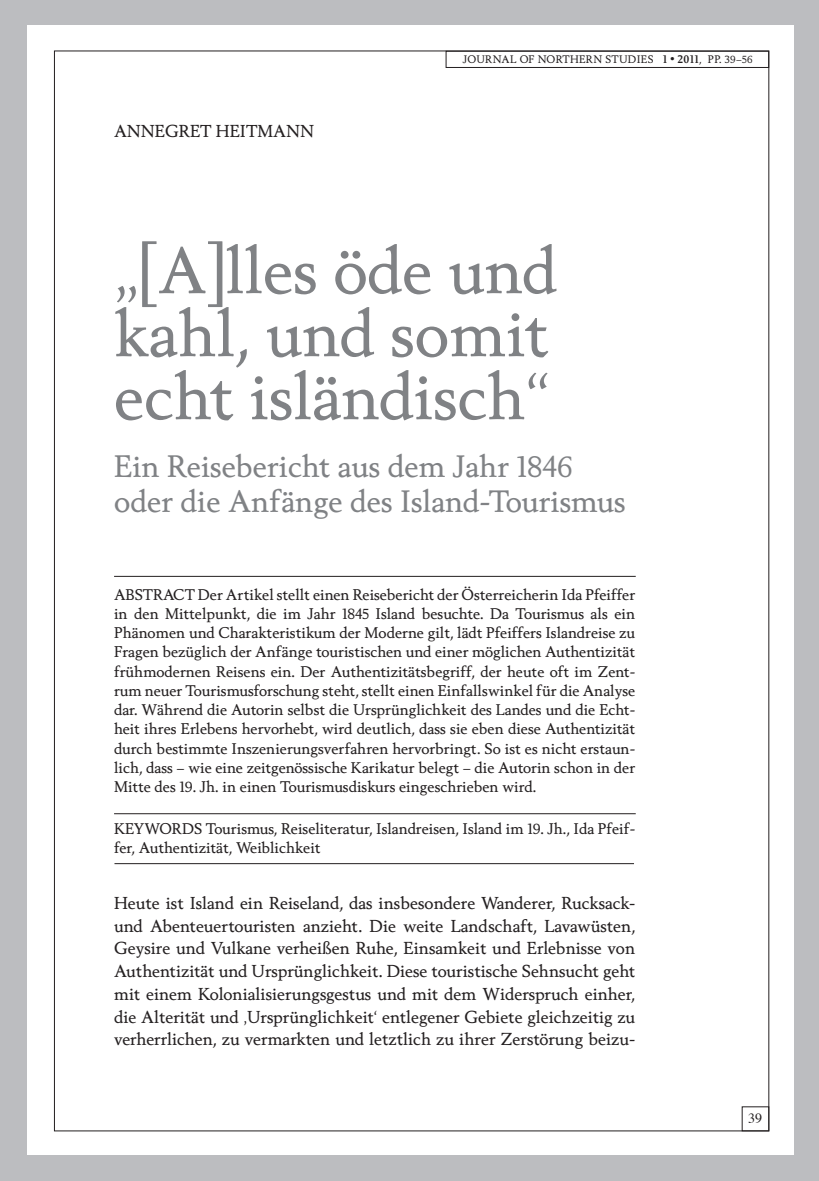
<style>
.page{position:relative;width:819px;height:1181px;background:#fff}
.page>*{position:absolute;margin:0;border:0;box-sizing:border-box;transform-origin:0 0}
.t1{font:63px/63px "Berling Nova Text";color:#808285}
.t2{font:29.75px/35px "Berling Nova Text";color:#808285}
.t3{font:16.62px/22.8px "Berling Nova Text";color:#231f20;text-align:justify}
.t4{font:14.88px/19.2px "Berling Nova Text";color:#231f20;text-align:justify}
.t5{font:14px "Times";color:#231f20}
.t6{font:10.5px "Berling Nova Text";color:#231f20}
.s1{font-weight:700}
</style>
<div class="page">
<div style="left:794px;top:0;width:25px;height:1181px;background:#bcbdc0"></div>
<div style="left:1px;top:0;width:818px;height:25px;background:#bcbdc0"></div>
<div style="left:1px;top:1155px;width:818px;height:26px;background:#bcbdc0"></div>
<div style="left:0;top:0;width:26px;height:1181px;background:#bcbdc0"></div>
<div style="left:446px;top:51px;width:323px;height:17px;border:1px solid #231f20"></div>
<hr style="left:114px;top:813px;width:521px;height:1px;background:#231f20">
<hr style="left:114px;top:863px;width:520px;height:1px;background:#231f20">
<hr style="left:114px;top:576px;width:521px;height:1px;background:#231f20">
<p class="t3" style="left:114px;top:119px;width:26px">Annegret</p>
<p class="t3" style="left:216px;top:119px;width:27px">Heitmann</p>
<p class="t6" style="left:462px;top:53px;width:9px">journal</p>
<p class="t6" style="left:519px;top:53px;width:27px">of northern</p>
<p class="t6" style="left:605px;top:53px;width:8px">studies</p>
<p class="t6" style="left:662px;top:53px;width:91px"><span class="s1">1</span> <sup>•</sup> <span class="s1">2011</span>, pp. 39–56</p>
<h1 class="t1" style="left:114px;top:237px;width:444px">„[A]lles öde und kahl, und somit echt isländisch“</h1>
<h2 class="t2" style="left:114px;top:448px;width:513px">Ein Reisebericht aus dem Jahr 1846 oder die Anfänge des Island-Tourismus</h2>
<p class="t4" style="left:114px;top:584px;width:522px">ABSTRACT Der Artikel stellt einen Reisebericht der Österreicherin Ida Pfeiffer in den Mittelpunkt, die im Jahr 1845 Island besuchte. Da Tourismus als ein Phänomen und Charakteristikum der Moderne gilt, lädt Pfeiffers Islandreise zu Fragen bezüglich der Anfänge touristischen und einer möglichen Authentizität frühmodernen Reisens ein. Der Authentizitätsbegriff, der heute oft im Zent&shy;rum neuer Tourismusforschung steht, stellt einen Einfallswinkel für die Analyse dar. Während die Autorin selbst die Ursprünglichkeit des Landes und die Echt&shy;heit ihres Erlebens hervorhebt, wird deutlich, dass sie eben diese Authentizität durch bestimmte Inszenierungsverfahren hervorbringt. So ist es nicht erstaun&shy;lich, dass – wie eine zeitgenössische Karikatur belegt – die Autorin schon in der Mitte des 19. Jh. in einen Tourismusdiskurs eingeschrieben wird.</p>
<p class="t4" style="left:114px;top:819px;width:522px">KEYWORDS Tourismus, Reiseliteratur, Islandreisen, Island im 19. Jh., Ida Pfeif&shy;fer, Authentizität, Weiblichkeit</p>
<p class="t3" style="left:114px;top:891px;width:522px">Heute ist Island ein Reiseland, das insbesondere Wanderer, Rucksack&shy;und Abenteuertouristen anzieht. Die weite Landschaft, Lavawüsten, Geysire und Vulkane verheißen Ruhe, Einsamkeit und Erlebnisse von Authentizität und Ursprünglichkeit. Diese touristische Sehnsucht geht mit einem Kolonialisierungsgestus und mit dem Widerspruch einher, die Alterität und ‚Ursprünglichkeit‘ entlegener Gebiete gleichzeitig zu verherrlichen, zu vermarkten und letztlich zu ihrer Zerstörung beizu-</p>
<p class="t5" style="left:748px;top:1105px;width:15px">39</p>
</div>
